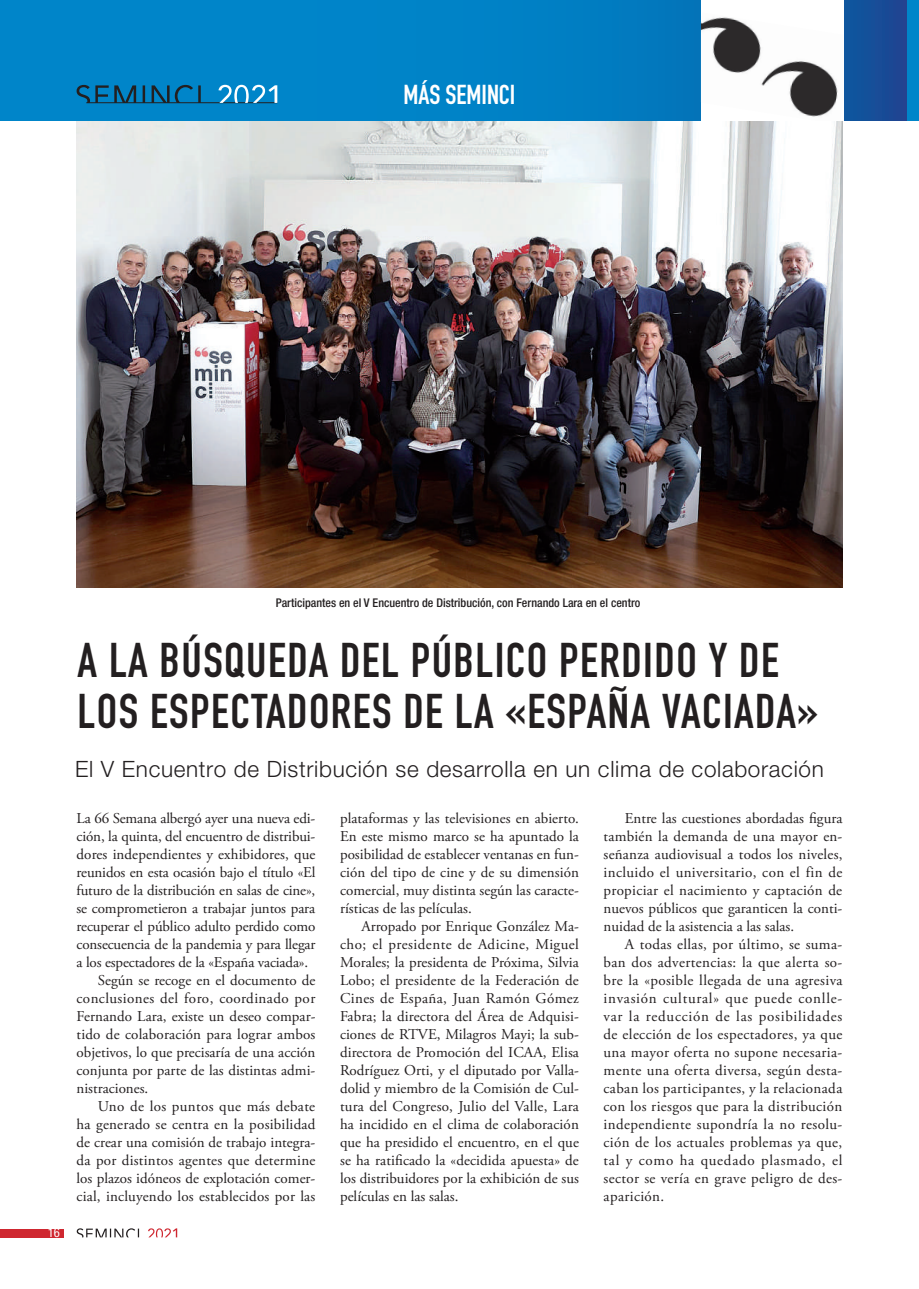
<style>
.page{position:relative;width:919px;height:1289px;background:#fff}
.page>*{position:absolute;margin:0;border:0;box-sizing:border-box;transform-origin:0 0}
.t1{font:48px/51px "DIN Engschrift Std";letter-spacing:.03em;color:#231f20}
.t2{font:27px "DIN Engschrift Std";color:#fff}
.t3{font:300 22.5px "Helvetica Neue LT Std";letter-spacing:.03em;color:#231f20}
.t4{font:15px/18px "Adobe Garamond Pro";color:#231f20;text-align:justify}
.t5{font:15px "Adobe Garamond Pro";letter-spacing:.025em;color:#231f20}
.t6{font:condensed 12.75px "Helvetica Neue LT Std";color:#fff}
.t7{font:500 condensed 12px "Helvetica Neue LT Std";color:#231f20}
</style>
<div class="page">
<div style="left:0;top:1228px;width:63px;height:9px;background:#cf2730"></div>
<svg style="left:77px;top:1228px;width:62px;height:9px"></svg>
<svg style="left:148px;top:1228px;width:29px;height:9px"></svg>
<img style="left:77px;top:121px;width:765px;height:467px">
<div style="left:906px;top:0;width:12px;height:121px;background:#0085c9"></div>
<svg style="left:0;top:0;width:906px;height:121px;background:#027dc2"></svg>
<hr style="left:86px;top:102px;width:191px;height:1px;background:#231f20">
<svg style="left:77px;top:85px;width:124px;height:18px;background:#0b6492"></svg>
<svg style="left:218px;top:85px;width:59px;height:18px"></svg>
<div style="left:701px;top:0;width:142px;height:121px;background:#fff"></div>
<img style="left:701px;top:17px;width:137px;height:100px">
<h2 class="t2" style="left:403px;top:79px;width:113px">MÁS SEMINCI</h2>
<p class="t6" style="left:48px;top:1225px;width:14px">16</p>
<p class="t7" style="left:276px;top:595px;width:366px">Participantes en el V Encuentro de Distribución, con Fernando Lara en el centro</p>
<h1 class="t1" style="left:78px;top:635px;width:741px">A LA BÚSQUEDA DEL PÚBLICO PERDIDO Y DE<br>LOS ESPECTADORES DE LA «ESPAÑA VACIADA»</h1>
<h3 class="t3" style="left:75px;top:755px;width:750px">El V Encuentro de Distribución se desarrolla en un clima de colaboración</h3>
<p class="t4" style="left:77px;top:810px;width:240px">La 66 Semana albergó ayer una nueva edi-</p>
<p class="t4" style="left:77px;top:828px;width:240px">ción, la quinta, del encuentro de distribui-</p>
<p class="t4" style="left:77px;top:846px;width:240px">dores independientes y exhibidores, que</p>
<p class="t4" style="left:77px;top:864px;width:240px">reunidos en esta ocasión bajo el título «El</p>
<p class="t4" style="left:77px;top:882px;width:240px">futuro de la distribución en salas de cine»,</p>
<p class="t4" style="left:77px;top:900px;width:240px">se comprometieron a trabajar juntos para</p>
<p class="t4" style="left:77px;top:918px;width:240px">recuperar el público adulto perdido como</p>
<p class="t4" style="left:77px;top:936px;width:240px">consecuencia de la pandemia y para llegar</p>
<p class="t4" style="left:77px;top:954px;width:233px">a los espectadores de la «España vaciada».</p>
<p class="t4" style="left:98px;top:972px;width:219px">Según se recoge en el documento de</p>
<p class="t5" style="left:77px;top:989px;width:240px">conclusiones del foro, coordinado por</p>
<p class="t4" style="left:77px;top:1008px;width:240px">Fernando Lara, existe un deseo compar-</p>
<p class="t4" style="left:77px;top:1026px;width:240px">tido de colaboración para lograr ambos</p>
<p class="t4" style="left:77px;top:1044px;width:240px">objetivos, lo que precisaría de una acción</p>
<p class="t4" style="left:77px;top:1062px;width:240px">conjunta por parte de las distintas admi-</p>
<p class="t4" style="left:77px;top:1080px;width:73px">nistraciones.</p>
<p class="t5" style="left:98px;top:1097px;width:219px">Uno de los puntos que más debate</p>
<p class="t4" style="left:77px;top:1116px;width:240px">ha generado se centra en la posibilidad</p>
<p class="t4" style="left:77px;top:1134px;width:240px">de crear una comisión de trabajo integra-</p>
<p class="t4" style="left:77px;top:1152px;width:240px">da por distintos agentes que determine</p>
<p class="t4" style="left:77px;top:1170px;width:240px">los plazos idóneos de explotación comer-</p>
<p class="t4" style="left:77px;top:1188px;width:240px">cial, incluyendo los establecidos por las</p>
<p class="t4" style="left:340px;top:810px;width:240px">plataformas y las televisiones en abierto.<br>En este mismo marco se ha apuntado la posibilidad de establecer ventanas en fun&shy;ción del tipo de cine y de su dimensión comercial, muy distinta según las caracte&shy;rísticas de las películas.</p>
<p class="t4" style="left:340px;top:918px;width:240px;text-indent:21px">Arropado por Enrique González Ma&shy;cho; el presidente de Adicine, Miguel Morales; la presidenta de Próxima, Silvia Lobo; el presidente de la Federación de Cines de España, Juan Ramón Gómez Fabra; la directora del Área de Adquisi&shy;ciones de RTVE, Milagros Mayi; la sub&shy;directora de Promoción del ICAA, Elisa Rodríguez Orti, y el diputado por Valla&shy;dolid y miembro de la Comisión de Cul&shy;tura del Congreso, Julio del Valle, Lara ha incidido en el clima de colaboración que ha presidido el encuentro, en el que se ha ratificado la «decidida apuesta» de los distribuidores por la exhibición de sus películas en las salas.</p>
<p class="t4" style="left:603px;top:810px;width:240px;text-indent:21px">Entre las cuestiones abordadas figura también la demanda de una mayor en&shy;señanza audiovisual a todos los niveles, incluido el universitario, con el fin de propiciar el nacimiento y captación de nuevos públicos que garanticen la conti&shy;nuidad de la asistencia a las salas.</p>
<p class="t4" style="left:603px;top:936px;width:240px;text-indent:21px">A todas ellas, por último, se suma&shy;ban dos advertencias: la que alerta so&shy;bre la «posible llegada de una agresiva invasión cultural» que puede conlle&shy;var la reducción de las posibilidades de elección de los espectadores, ya que una mayor oferta no supone necesaria&shy;mente una oferta diversa, según desta&shy;caban los participantes, y la relacionada con los riesgos que para la distribución independiente supondría la no resolu&shy;ción de los actuales problemas ya que, tal y como ha quedado plasmado, el sector se vería en grave peligro de des&shy;aparición.</p>
</div>
